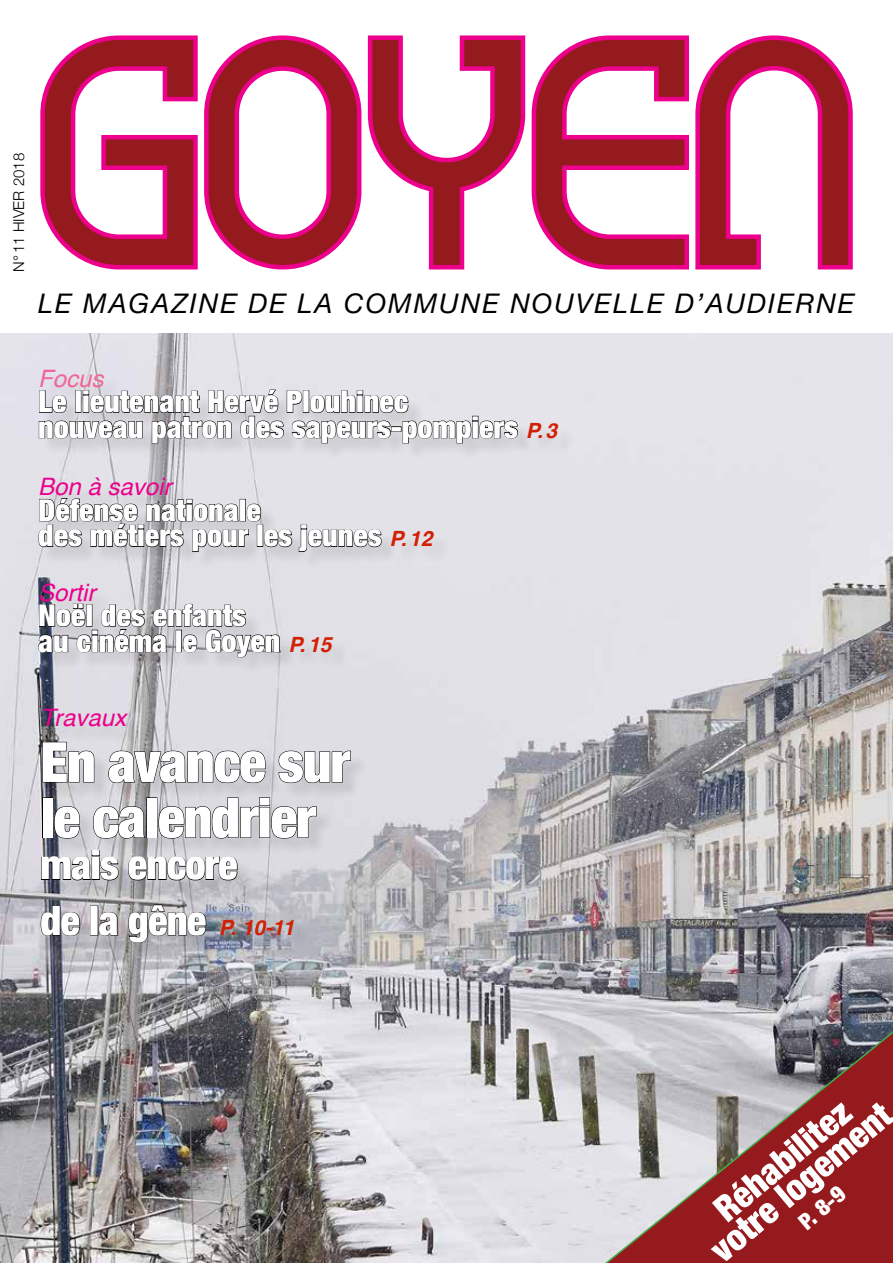
<style>
.page{position:relative;width:893px;height:1263px;background:#fff}
.page>*{position:absolute;margin:0;border:0;box-sizing:border-box;transform-origin:0 0}
.t1{font:900 condensed 55.5px/55.5px "Helvetica Neue";letter-spacing:-.02em;color:#fff}
.t2{font:900 condensed 40.5px/55.5px "Helvetica Neue";letter-spacing:-.02em;color:#fff}
.t3{font:900 condensed 36px/28.5px "Helvetica Neue";color:#fff;text-align:center}
.t4{font:900 condensed 30px/25.5px "Helvetica Neue";color:#fff}
.t5{font:italic 27px "Helvetica Neue";letter-spacing:.075em;color:#000}
.t6{font:italic 24px "Helvetica";color:#ec008c}
.t7{font:italic 24px "Helvetica";color:#f06797}
.t8{font:900 condensed 22.5px "Helvetica Neue";color:#fff}
.t9{font:300 15px "Helvetica Neue";color:#000}
.s1{font-family:"Helvetica";font-weight:700;font-style:italic;font-stretch:normal;font-size:21px;color:#d22004}
</style>
<div class="page">
<img style="left:0;top:334px;width:893px;height:929px">
<svg style="left:40px;top:35px;width:813px;height:235px"></svg>
<div style="left:43px;top:712px;width:326px;height:249px;background:#000;opacity:.1"></div>
<svg style="left:42px;top:741px;width:53px;height:42px"></svg>
<svg style="left:108px;top:750px;width:158px;height:33px"></svg>
<svg style="left:278px;top:750px;width:73px;height:33px"></svg>
<div style="left:42px;top:797px;width:11px;height:41px;border:1px solid #000"></div>
<svg style="left:54px;top:806px;width:26px;height:33px"></svg>
<svg style="left:93px;top:806px;width:53px;height:33px"></svg>
<div style="left:146px;top:797px;width:11px;height:41px;border:1px solid #000"></div>
<svg style="left:158px;top:797px;width:159px;height:42px"></svg>
<svg style="left:41px;top:850px;width:78px;height:31px"></svg>
<svg style="left:128px;top:856px;width:110px;height:25px"></svg>
<svg style="left:40px;top:905px;width:40px;height:31px"></svg>
<div style="left:90px;top:906px;width:8px;height:29px;border:1px solid #000"></div>
<svg style="left:98px;top:911px;width:21px;height:25px"></svg>
<svg style="left:128px;top:904px;width:79px;height:39px"></svg>
<svg style="left:577px;top:1009px;width:316px;height:254px"></svg>
<div style="left:41px;top:372px;width:535px;height:304px;background:#000;opacity:.1"></div>
<svg style="left:38px;top:389px;width:481px;height:59px"></svg>
<svg style="left:38px;top:497px;width:344px;height:55px"></svg>
<svg style="left:38px;top:603px;width:242px;height:56px"></svg>
<p class="t9" style="left:10px;top:272px;width:120px;rotate:-90deg">N° 11 hiver 2018</p>
<p class="t5" style="left:38px;top:287px;width:818px">LE MAGAZINE DE LA COMMUNE NOUVELL E D’AUDIERNE</p>
<p class="t7" style="left:38px;top:359px;width:67px">Focus</p>
<p class="t4" style="left:38px;top:388px;width:521px">Le lieutenant Hervé Plouhinec<br>nouveau patron des sapeurs-pompiers <span class="s1">P.3</span></p>
<p class="t6" style="left:38px;top:468px;width:135px">Bon à savoir</p>
<p class="t4" style="left:38px;top:497px;width:396px">Défense nationale<br>des métiers pour les jeunes <span class="s1">P.12</span></p>
<p class="t6" style="left:38px;top:573px;width:59px">Sortir</p>
<p class="t4" style="left:38px;top:602px;width:295px">Noël des enfants<br>au cinéma le Goyen <span class="s1">P.15</span></p>
<p class="t6" style="left:40px;top:699px;width:87px">Travaux</p>
<h1 class="t1" style="left:40px;top:733px;width:311px">En avance sur le calendrier</h1>
<h2 class="t2" style="left:40px;top:837px;width:256px">mais encore<br>de la gêne <span class="s1">P. 10-11</span></h2>
<p class="t3" style="left:687px;top:1221px;width:226px;rotate:-40deg">Réhabilitez votre logement</p>
<p class="t8" style="left:793px;top:1214px;width:54px;rotate:-40deg">P. 8-9</p>
</div>
